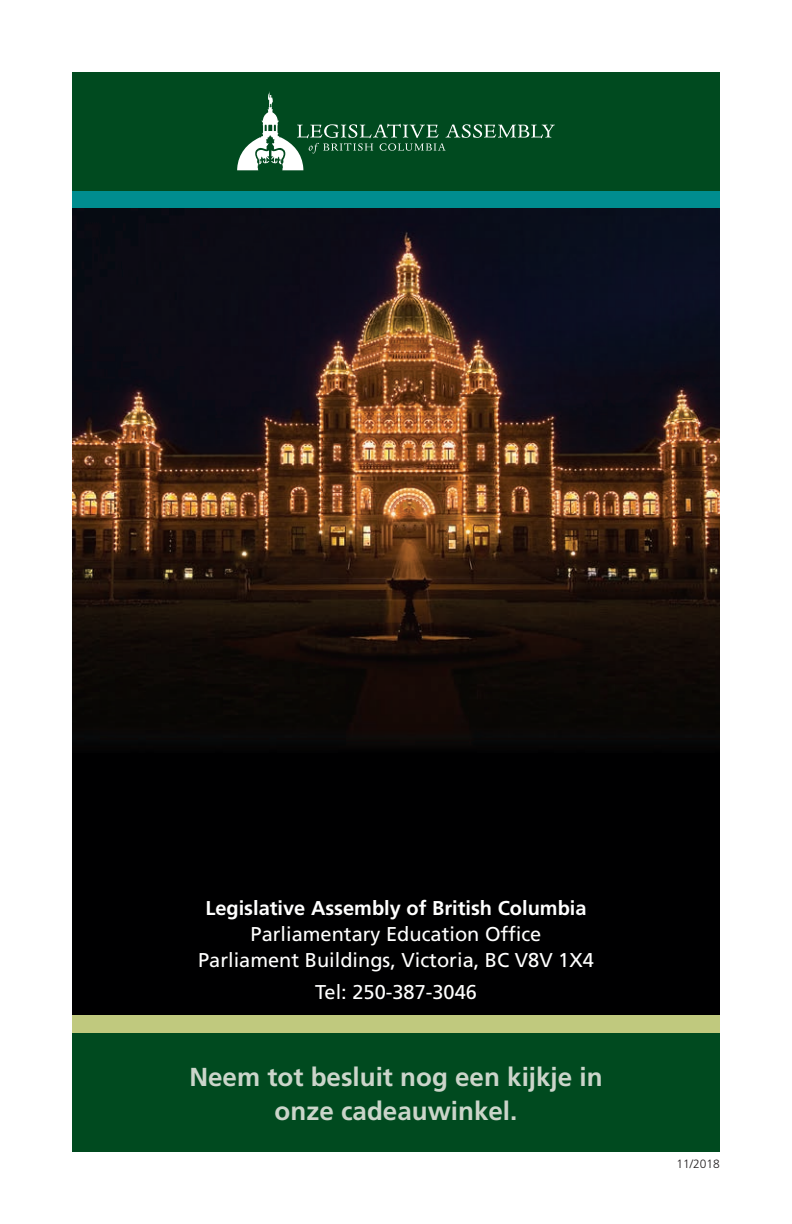
<style>
.page{position:relative;width:792px;height:1224px;background:#fff}
.page>*{position:absolute;margin:0;border:0;box-sizing:border-box;transform-origin:0 0}
.t1{font:700 26px/34px "Frutiger LT Std";color:#cbd5ca;text-align:center}
.t2{font:20px/26px "Frutiger LT Std";color:#fff;text-align:center}
.t3{font:700 20px "Frutiger LT Std";color:#fff}
.t4{font:300 12px "Frutiger LT Std";color:#231f20}
</style>
<div class="page">
<img style="left:72px;top:208px;width:648px;height:808px">
<div style="left:72px;top:190px;width:648px;height:18px;background:#008d8f"></div>
<div style="left:72px;top:1016px;width:648px;height:18px;background:#c0c97e"></div>
<div style="left:72px;top:1034px;width:648px;height:118px;background:#004a1f"></div>
<div style="left:72px;top:72px;width:648px;height:118px;background:#004a1f"></div>
<svg style="left:237px;top:92px;width:318px;height:78px"></svg>
<p class="t3" style="left:205px;top:896px;width:383px">Legislative Assembly of British Columbia</p>
<p class="t2" style="left:198px;top:921px;width:397px">Parliamentary Education Office<br>Parliament Buildings, Victoria, BC V8V 1X4</p>
<p class="t2" style="left:315px;top:979px;width:163px">Tel: 250-387-3046</p>
<h1 class="t1" style="left:189px;top:1060px;width:415px">Neem tot besluit nog een kijkje in onze cadeauwinkel.</h1>
<p class="t4" style="left:677px;top:1157px;width:45px">11/2018</p>
</div>
